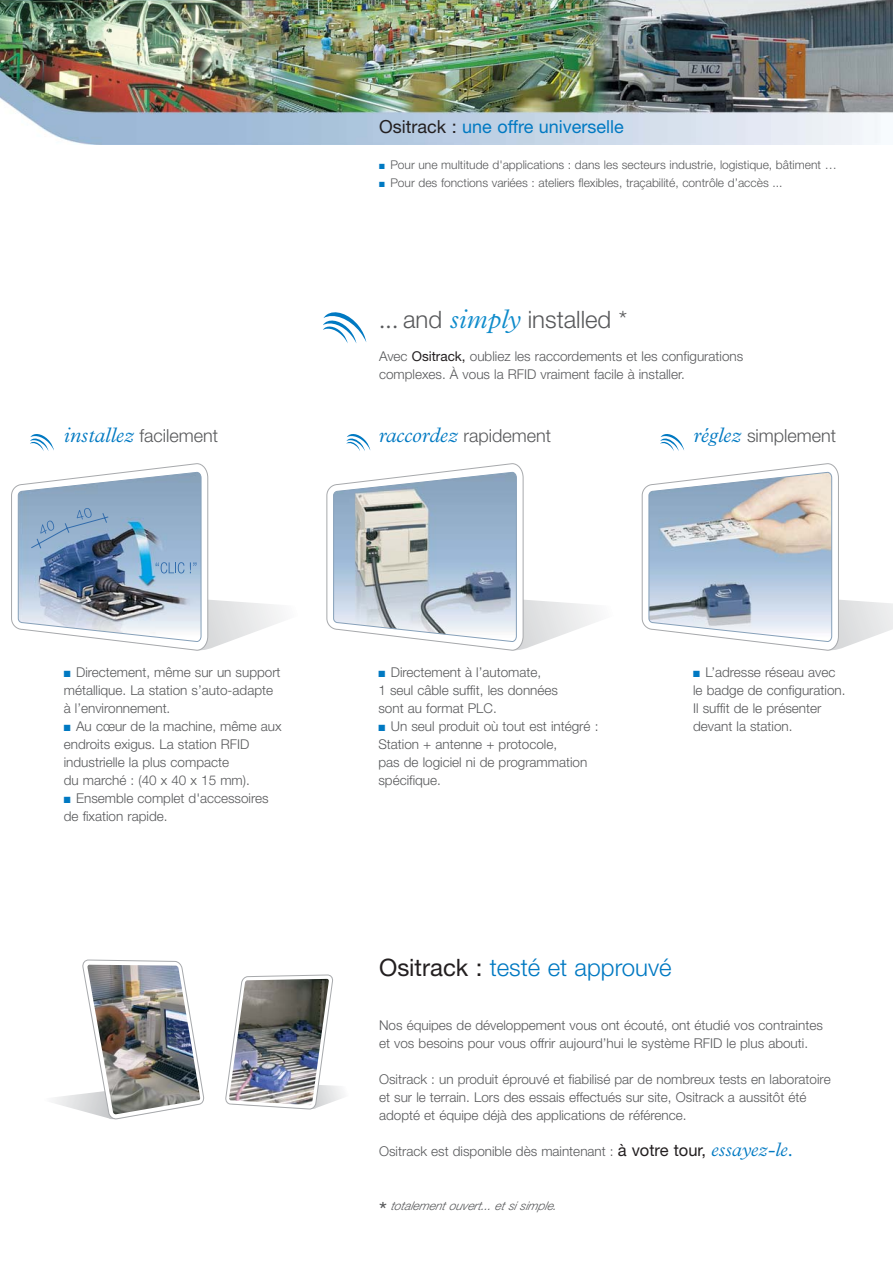
<style>
.page{position:relative;width:893px;height:1263px;background:#fff}
.page>*{position:absolute;margin:0;border:0;box-sizing:border-box;transform-origin:0 0}
.t1{font:300 24px "Helvetica Neue";color:#0079c2}
.t2{font:300 24px "Helvetica Neue";color:#58595b}
.t3{font:300 18px "Helvetica Neue";color:#58595b}
.t4{font:18px "Helvetica Neue";color:#0079c2}
.t5{font:300 13.5px/18px "Helvetica Neue";color:#58595b}
.t6{font:300 12px "Helvetica Neue";color:#58595b}
.t7{font:italic 300 12px "Helvetica Neue";color:#58595b}
.s1{color:#231f20}
.s2{color:#0079c2}
.s3{font-family:"Plantin";font-style:italic}
.s4{font-family:"Plantin";font-style:italic;font-size:27px;color:#0e8bcb}
.s5{font-weight:400;color:#231f20}
.s6{font-family:"Plantin";font-style:italic;font-size:21px;color:#0079c2}
.s7{font-weight:400;font-size:16.5px;color:#231f20}
.s8{font-family:"Plantin";font-style:italic;font-size:19.5px;color:#0079c2}
.s9{font-weight:400;font-style:normal;font-size:22.5px}
</style>
<div class="page">
<img style="left:0;top:0;width:893px;height:145px">
<svg style="left:323px;top:312px;width:43px;height:31px"></svg>
<svg style="left:11px;top:463px;width:271px;height:187px"></svg>
<svg style="left:30px;top:434px;width:24px;height:17px"></svg>
<svg style="left:660px;top:434px;width:24px;height:17px"></svg>
<svg style="left:642px;top:463px;width:251px;height:187px"></svg>
<svg style="left:346px;top:434px;width:24px;height:17px"></svg>
<svg style="left:326px;top:463px;width:271px;height:187px"></svg>
<svg style="left:52px;top:960px;width:152px;height:159px"></svg>
<svg style="left:225px;top:975px;width:119px;height:134px"></svg>
<img style="left:87px;top:965px;width:113px;height:149px">
<img style="left:229px;top:979px;width:100px;height:126px">
<h2 class="t4" style="left:379px;top:121px;width:246px"><span class="s1">Ositrack :</span> une offre universelle</h2>
<p class="t6" style="left:379px;top:161px;width:459px"><span class="s2">■</span> Pour une multitude d'applications : dans les secteurs industrie, logistique, bâtiment …</p>
<p class="t6" style="left:379px;top:179px;width:405px"><span class="s2">■</span> Pour des fonctions variées : ateliers flexibles, traçabilité, contrôle d’accès ...</p>
<h1 class="t2" style="left:379px;top:311px;width:249px"><span class="s3">...</span> and <span class="s4">simply</span> installed *</h1>
<p class="t5" style="left:379px;top:348px;width:366px">Avec <span class="s5">Ositrack,</span> oubliez les raccordements et les configurations complexes. À vous la RFID vraiment facile à installer.</p>
<h2 class="t3" style="left:64px;top:429px;width:156px"><span class="s6">installez</span> facilement</h2>
<h2 class="t3" style="left:378px;top:429px;width:174px"><span class="s6">raccordez</span> rapidement</h2>
<h2 class="t3" style="left:693px;top:429px;width:145px"><span class="s6">réglez</span> simplement</h2>
<p class="t5" style="left:64px;top:665px;width:218px"><span class="s2">■</span> Directement, même sur un support métallique. La station s’auto-adapte à l’environnement.</p>
<p class="t5" style="left:64px;top:719px;width:219px"><span class="s2">■</span> Au cœur de la machine, même aux endroits exigus. La station RFID industrielle la plus compacte<br>du marché : (40 x 40 x 15 mm).</p>
<p class="t5" style="left:64px;top:791px;width:206px"><span class="s2">■</span> Ensemble complet d'accessoires de fixation rapide.</p>
<p class="t5" style="left:378px;top:665px;width:181px"><span class="s2">■</span> Directement à l’automate,<br>1 seul câble suffit, les données sont au format PLC.</p>
<p class="t5" style="left:378px;top:719px;width:221px"><span class="s2">■</span> Un seul produit où tout est intégré :<br>Station + antenne + protocole,<br>pas de logiciel ni de programmation spécifique.</p>
<p class="t5" style="left:693px;top:665px;width:154px"><span class="s2">■</span> L’adresse réseau avec le badge de configuration.<br>Il suffit de le présenter devant la station.</p>
<h1 class="t1" style="left:379px;top:959px;width:294px"><span class="s5">Ositrack :</span> testé et approuvé</h1>
<p class="t5" style="left:379px;top:1018px;width:445px">Nos équipes de développement vous ont écouté, ont étudié vos contraintes et vos besoins pour vous offrir aujourd’hui le système RFID le plus abouti.</p>
<p class="t5" style="left:379px;top:1072px;width:453px">Ositrack : un produit éprouvé et fiabilisé par de nombreux tests en laboratoire et sur le terrain. Lors des essais effectués sur site, Ositrack a aussitôt été adopté et équipe déjà des applications de référence.</p>
<p class="t5" style="left:379px;top:1144px;width:416px">Ositrack est disponible dès maintenant : <span class="s7">à votre tour,</span> <span class="s8">essayez-le.</span></p>
<p class="t7" style="left:379px;top:1202px;width:181px"><span class="s9">*</span> totalement ouvert... et si simple.</p>
</div>
